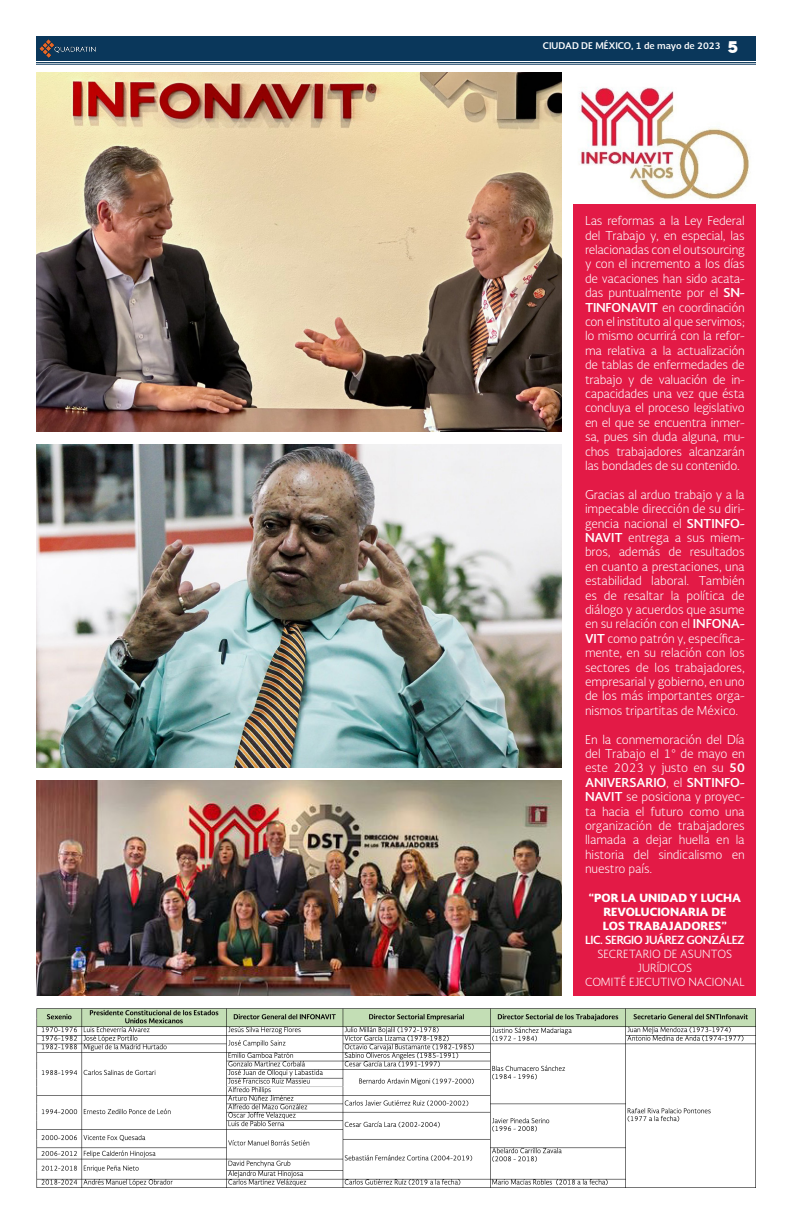
<style>
.page{position:relative;width:792px;height:1224px;background:#fff}
.page>*{position:absolute;margin:0;border:0;box-sizing:border-box;transform-origin:0 0}
.t1{font:15px "Lemon Milkbold";color:#fff}
.t2{font:300 12px/14.4px "Soberana Sans";letter-spacing:-.01em;color:#fff;text-align:justify}
.t3{font:300 11px/14px "Soberana Sans";color:#fff;text-align:center}
.t4{font:900 11px/14px "Soberana Sans";color:#fff;text-align:center}
.t5{font:700 11px "Soberana Sans";letter-spacing:-.04em;color:#fff}
.t6{font:700 9px "Soberana Sans";color:#fff}
.s1{font-weight:700}
</style>
<div class="page">
<div style="left:573px;top:72px;width:183px;height:924px;background:#e31a46"></div>
<div style="left:36px;top:36px;width:720px;height:25px;background:#0a375b"></div>
<hr style="left:36px;top:62px;width:720px;height:1px;background:#0a375b">
<hr style="left:36px;top:64px;width:720px;height:1px;background:#0a375b">
<img style="left:39px;top:39px;width:57px;height:19px">
<img style="left:36px;top:780px;width:525px;height:216px">
<img style="left:573px;top:72px;width:183px;height:132px">
<img style="left:36px;top:72px;width:525px;height:360px">
<img style="left:36px;top:444px;width:525px;height:324px">
<img style="left:36px;top:1008px;width:720px;height:180px">
<p class="t6" style="left:543px;top:40px;width:179px">CIUDAD DE MÉXICO, 1 de mayo de 2023</p>
<p class="t1" style="left:728px;top:36px;width:12px">5</p>
<p class="t2" style="left:585px;top:213px;width:161px">Las reformas a la Ley Federal del Trabajo y, en especial, las relacionadas con el outsourcing y con el incremento a los días de vacaciones han sido acata&shy;das puntualmente por el <span class="s1">SN-TINFONAVIT</span> en coordinación con el instituto al que servimos; lo mismo ocurrirá con la refor&shy;ma relativa a la actualización de tablas de enfermedades de trabajo y de valuación de in&shy;capacidades una vez que ésta concluya el proceso legislativo en el que se encuentra inmer&shy;sa, pues sin duda alguna, mu&shy;chos trabajadores alcanzarán las bondades de su contenido.</p>
<p class="t2" style="left:585px;top:487px;width:161px">Gracias al arduo trabajo y a la impecable dirección de su diri&shy;gencia nacional el <span class="s1">SNTINFO-NAVIT</span> entrega a sus miem&shy;bros, además de resultados en cuanto a prestaciones, una estabilidad laboral. También es de resaltar la política de diálogo y acuerdos que asume en su relación con el <span class="s1">INFONA-VIT</span> como patrón y, específica&shy;mente, en su relación con los sectores de los trabajadores, empresarial y gobierno, en uno de los más importantes orga&shy;nismos tripartitas de México.</p>
<p class="t2" style="left:585px;top:732px;width:161px">En la conmemoración del Día del Trabajo el 1° de mayo en este 2023 y justo en su <span class="s1">50<br>ANIVERSARIO</span>, el <span class="s1">SNTINFO-NAVIT</span> se posiciona y proyec&shy;ta hacia el futuro como una organización de trabajadores llamada a dejar huella en la historia del sindicalismo en nuestro país.</p>
<p class="t4" style="left:589px;top:890px;width:154px">“POR LA UNIDAD Y LUCHA<br>REVOLUCIONARIA DE<br>LOS TRABAJADORES”</p>
<p class="t5" style="left:585px;top:932px;width:161px">LIC. SERGIO JUÁREZ GONZÁLEZ</p>
<p class="t3" style="left:585px;top:946px;width:161px">SECRETARIO DE ASUNTOS<br>JURÍDICOS<br>COMITÉ EJECUTIVO NACIONAL</p>
</div>
